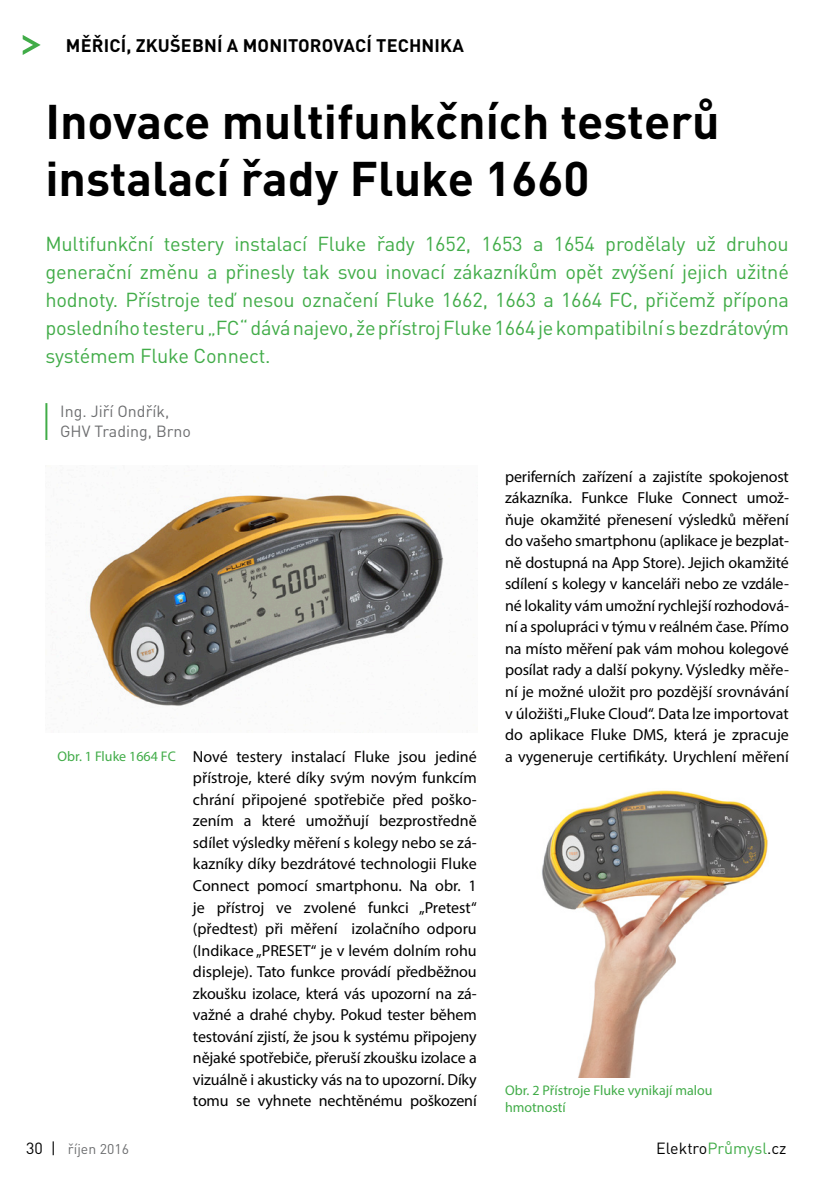
<style>
.page{position:relative;width:840px;height:1191px;background:#fff}
.page>*{position:absolute;margin:0;border:0;box-sizing:border-box;transform-origin:0 0}
.Nadpis_hlavní{font:700 48px/57.6px "DIN Pro";color:#000}
.Perex{font:20px/28px "DIN Pro";letter-spacing:-.01em;color:#41ac48;text-align:justify}
.t1{font:700 18px "DIN Pro";letter-spacing:.01em;color:#000}
.Text_-_prni_odstavec{font:16px/21.6px "Myriad Pro";letter-spacing:-.01em;color:#000;text-align:justify}
.t2{font:16px "DIN Pro";color:#6d6e70}
.t3{font:16px "DIN Pro";color:#000}
.popisek_levy{font:14px "Myriad Pro";color:#41ac48}
.t4{font:14px "DIN Pro";color:#6d6e70}
.s1{font-size:16px;color:#000}
.s2{color:#41ac48}
</style>
<div class="page">
<svg style="left:23px;top:35px;width:18px;height:20px"></svg>
<hr style="left:45px;top:403px;width:2px;height:37px;background:#41ac48">
<img style="left:86px;top:495px;width:358px;height:211px">
<img style="left:542px;top:790px;width:226px;height:288px">
<p class="t1" style="left:66px;top:33px;width:399px">MĚŘICÍ, ZKUŠEBNÍ A MONITOROVACÍ TECHNIKA</p>
<p class="Nadpis_hlavní" style="left:45px;top:91px;width:675px">Inovace multifunkčních testerů instalací řady Fluke 1660</p>
<p class="Perex" style="left:45px;top:229px;width:744px">Multifunkční testery instalací Fluke řady 1652, 1653 a 1654 prodělaly už druhou generační změnu a přinesly tak svou inovací zákazníkům opět zvýšení jejich užitné hodnoty. Přístroje teď nesou označení Fluke 1662, 1663 a 1664 FC, přičemž přípona posledního testeru „FC“ dává najevo, že přístroj Fluke 1664 je kompatibilní s bezdrátovým systémem Fluke Connect.</p>
<p class="t2" style="left:60px;top:400px;width:111px">Ing. Jiří Ondřík,</p>
<p class="t2" style="left:60px;top:420px;width:132px">GHV Trading, Brno</p>
<p class="popisek_levy" style="left:58px;top:747px;width:120px">Obr. 1 Fluke 1664 FC</p>
<p class="t4" style="left:26px;top:1139px;width:104px"><span class="s1">30 |</span> říjen 2016</p>
<p class="Text_-_prni_odstavec" style="left:193px;top:745px;width:285px">Nové testery instalací Fluke jsou jediné přístroje, které díky svým novým funkcím chrání připojené spotřebiče před poško&shy;zením a které umožňují bezprostředně sdílet výsledky měření s kolegy nebo se zá&shy;kazníky díky bezdrátové technologii Fluke Connect pomocí smartphonu. Na obr. 1 je přístroj ve zvolené funkci „Pretest“ (předtest) při měření izolačního odporu (Indikace „PRESET“ je v levém dolním rohu displeje). Tato funkce provádí předběžnou zkoušku izolace, která vás upozorní na zá&shy;važné a drahé chyby. Pokud tester během testování zjistí, že jsou k systému připojeny nějaké spotřebiče, přeruší zkoušku izolace a vizuálně i akusticky vás na to upozorní. Díky tomu se vyhnete nechtěnému poškození</p>
<p class="Text_-_prni_odstavec" style="left:505px;top:465px;width:285px">periferních zařízení a zajistíte spokojenost zákazníka. Funkce Fluke Connect umož&shy;ňuje okamžité přenesení výsledků měření do vašeho smartphonu (aplikace je bezplat&shy;ně dostupná na App Store). Jejich okamžité sdílení s kolegy v kanceláři nebo ze vzdále&shy;né lokality vám umožní rychlejší rozhodová&shy;ní a spolupráci v týmu v reálném čase. Přímo na místo měření pak vám mohou kolegové posílat rady a další pokyny. Výsledky měře&shy;ní je možné uložit pro pozdější srovnávání v úložišti „Fluke Cloud“. Data lze importovat do aplikace Fluke DMS, která je zpracuje a vygeneruje certifikáty. Urychlení měření</p>
<p class="popisek_levy" style="left:505px;top:1081px;width:209px">Obr. 2 Přístroje Fluke vynikají malou</p>
<p class="popisek_levy" style="left:505px;top:1098px;width:62px">hmotností</p>
<p class="t3" style="left:656px;top:1137px;width:132px">Elektro<span class="s2">Průmysl</span>.cz</p>
</div>
